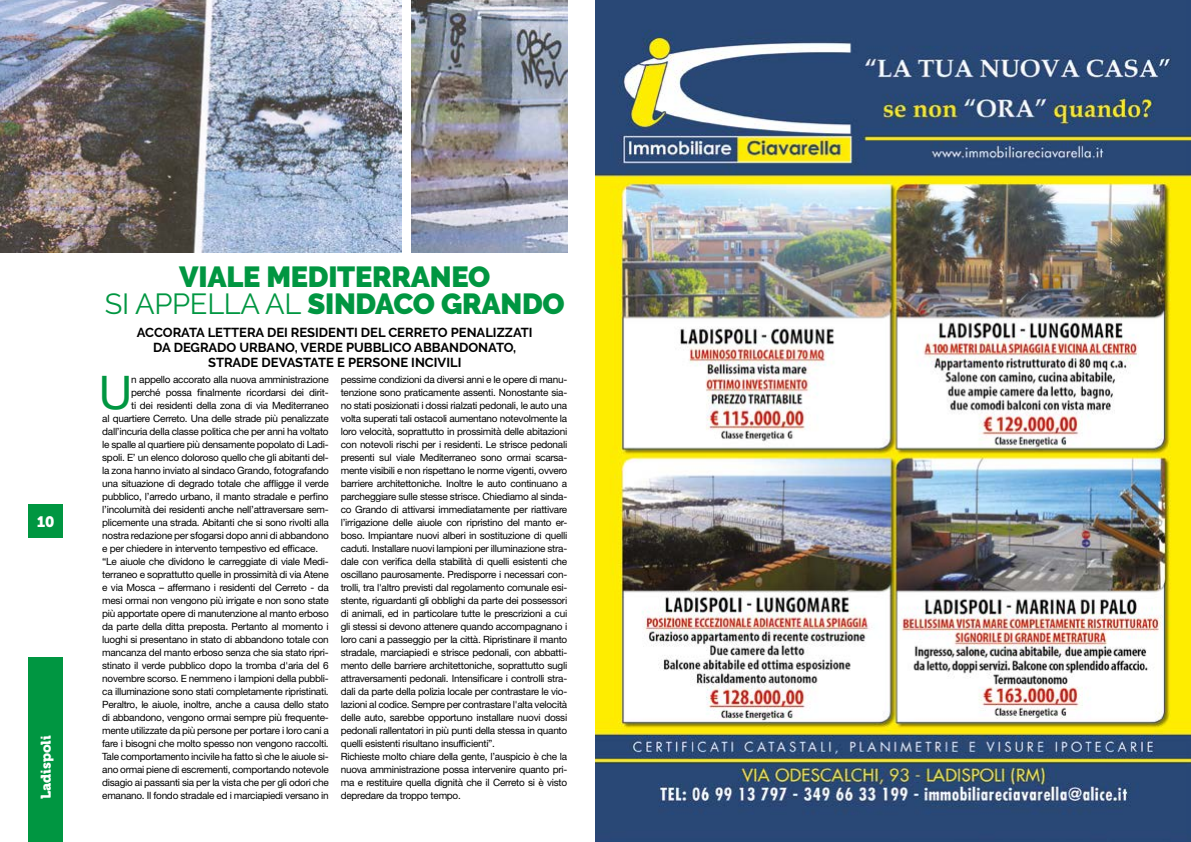
<style>
.page{position:relative;width:1191px;height:842px;background:#fff}
.page>*{position:absolute;margin:0;border:0;box-sizing:border-box;transform-origin:0 0}
.t1{font:46.4px "Helvetica Neue LT Std";color:#009641}
.t2{font:900 29px/27px "Raleway";letter-spacing:-.01em;color:#009641;text-align:center}
.t3{font:15px "Museo 900";color:#fff}
.t4{font:14px "Museo 900";color:#fff}
.t5{font:700 13px/15px "Raleway";color:#000;text-align:center}
.t6{font:10px/13px "Helvetica Neue LT Std";letter-spacing:-.025em;color:#000}
.s1{font-weight:400}
</style>
<div class="page">
<div style="left:28px;top:658px;width:35px;height:184px;background:#009641"></div>
<div style="left:28px;top:505px;width:35px;height:33px;background:#009641"></div>
<img style="left:0;top:0;width:401px;height:252px">
<img style="left:411px;top:0;width:156px;height:252px">
<img style="left:595px;top:0;width:596px;height:842px">
<h3 class="t3" style="left:37px;top:513px;width:19px">10</h3>
<h3 class="t4" style="left:38px;top:799px;width:66px;rotate:-90deg">Ladispoli</h3>
<h2 class="t2" style="left:105px;top:263px;width:461px">VIALE MEDITERRANEO<br><span class="s1">SI APPELLA AL</span> SINDACO GRANDO</h2>
<h3 class="t5" style="left:137px;top:325px;width:397px">ACCORATA LETTERA DEI RESIDENTI DEL CERRETO PENALIZZATI<br>DA DEGRADO URBANO, VERDE PUBBLICO ABBANDONATO,<br>STRADE DEVASTATE E PERSONE INCIVILI</h3>
<h1 class="t1" style="left:99px;top:365px;width:35px">U</h1>
<p class="t6" style="left:131px;top:373px;width:199px">n appello accorato alla nuova amministrazione</p>
<p class="t6" style="left:341px;top:373px;width:228px">pessime condizioni da diversi anni e le opere di manu&shy;tenzione sono praticamente assenti. Nonostante sia&shy;no stati posizionati i dossi rialzati pedonali, le auto una volta superati tali ostacoli aumentano notevolmente la loro velocità, soprattutto in prossimità delle abitazioni con notevoli rischi per i residenti. Le strisce pedonali presenti sul viale Mediterraneo sono ormai scarsa&shy;mente visibili e non rispettano le norme vigenti, ovvero barriere architettoniche. Inoltre le auto continuano a parcheggiare sulle stesse strisce. Chiediamo al sinda&shy;co Grando di attivarsi immediatamente per riattivare l’irrigazione delle aiuole con ripristino del manto er&shy;boso. Impiantare nuovi alberi in sostituzione di quelli caduti. Installare nuovi lampioni per illuminazione stra&shy;dale con verifica della stabilità di quelli esistenti che oscillano paurosamente. Predisporre i necessari con&shy;trolli, tra l'altro previsti dal regolamento comunale esi&shy;stente, riguardanti gli obblighi da parte dei possessori di animali, ed in particolare tutte le prescrizioni a cui gli stessi si devono attenere quando accompagnano i loro cani a passeggio per la città. Ripristinare il manto stradale, marciapiedi e strisce pedonali, con abbatti&shy;mento delle barriere architettoniche, soprattutto sugli attraversamenti pedonali. Intensificare i controlli stra&shy;dali da parte della polizia locale per contrastare le vio&shy;lazioni al codice. Sempre per contrastare l'alta velocità delle auto, sarebbe opportuno installare nuovi dossi pedonali rallentatori in più punti della stessa in quanto quelli esistenti risultano insufficienti”.<br>Richieste molto chiare della gente, l’auspicio è che la nuova amministrazione possa intervenire quanto pri&shy;ma e restituire quella dignità che il Cerreto si è visto depredare da troppo tempo.</p>
<p class="t6" style="left:131px;top:386px;width:199px">perché possa finalmente ricordarsi dei dirit-</p>
<p class="t6" style="left:131px;top:399px;width:199px">ti dei residenti della zona di via Mediterraneo</p>
<p class="t6" style="left:102px;top:412px;width:228px">al quartiere Cerreto. Una delle strade più penalizzate</p>
<p class="t6" style="left:102px;top:425px;width:228px">dall’incuria della classe politica che per anni ha voltato</p>
<p class="t6" style="left:102px;top:438px;width:228px">le spalle al quartiere più densamente popolato di Ladi-</p>
<p class="t6" style="left:102px;top:451px;width:228px">spoli. E’ un elenco doloroso quello che gli abitanti del-</p>
<p class="t6" style="left:102px;top:464px;width:228px">la zona hanno inviato al sindaco Grando, fotografando</p>
<p class="t6" style="left:102px;top:477px;width:228px">una situazione di degrado totale che affligge il verde</p>
<p class="t6" style="left:102px;top:490px;width:228px">pubblico, l’arredo urbano, il manto stradale e perfino</p>
<p class="t6" style="left:102px;top:503px;width:228px">l’incolumità dei residenti anche nell’attraversare sem-</p>
<p class="t6" style="left:102px;top:516px;width:228px">plicemente una strada. Abitanti che si sono rivolti alla</p>
<p class="t6" style="left:102px;top:529px;width:228px">nostra redazione per sfogarsi dopo anni di abbandono</p>
<p class="t6" style="left:102px;top:542px;width:217px">e per chiedere in intervento tempestivo ed efficace.</p>
<p class="t6" style="left:102px;top:555px;width:228px">“Le aiuole che dividono le carreggiate di viale Medi-</p>
<p class="t6" style="left:102px;top:568px;width:228px">terraneo e soprattutto quelle in prossimità di via Atene</p>
<p class="t6" style="left:102px;top:581px;width:228px">e via Mosca – affermano i residenti del Cerreto - da</p>
<p class="t6" style="left:102px;top:594px;width:228px">mesi ormai non vengono più irrigate e non sono state</p>
<p class="t6" style="left:102px;top:607px;width:228px">più apportate opere di manutenzione al manto erboso</p>
<p class="t6" style="left:102px;top:620px;width:228px">da parte della ditta preposta. Pertanto al momento i</p>
<p class="t6" style="left:102px;top:633px;width:228px">luoghi si presentano in stato di abbandono totale con</p>
<p class="t6" style="left:102px;top:646px;width:228px">mancanza del manto erboso senza che sia stato ripri-</p>
<p class="t6" style="left:102px;top:659px;width:228px">stinato il verde pubblico dopo la tromba d'aria del 6</p>
<p class="t6" style="left:102px;top:672px;width:228px">novembre scorso. E nemmeno i lampioni della pubbli-</p>
<p class="t6" style="left:102px;top:685px;width:228px">ca illuminazione sono stati completamente ripristinati.</p>
<p class="t6" style="left:102px;top:698px;width:228px">Peraltro, le aiuole, inoltre, anche a causa dello stato</p>
<p class="t6" style="left:102px;top:711px;width:228px">di abbandono, vengono ormai sempre più frequente-</p>
<p class="t6" style="left:102px;top:724px;width:228px">mente utilizzate da più persone per portare i loro cani a</p>
<p class="t6" style="left:102px;top:737px;width:228px">fare i bisogni che molto spesso non vengono raccolti.</p>
<p class="t6" style="left:102px;top:750px;width:228px">Tale comportamento incivile ha fatto sì che le aiuole si-</p>
<p class="t6" style="left:102px;top:763px;width:228px">ano ormai piene di escrementi, comportando notevole</p>
<p class="t6" style="left:102px;top:776px;width:228px">disagio ai passanti sia per la vista che per gli odori che</p>
<p class="t6" style="left:102px;top:789px;width:228px">emanano. Il fondo stradale ed i marciapiedi versano in</p>
</div>
